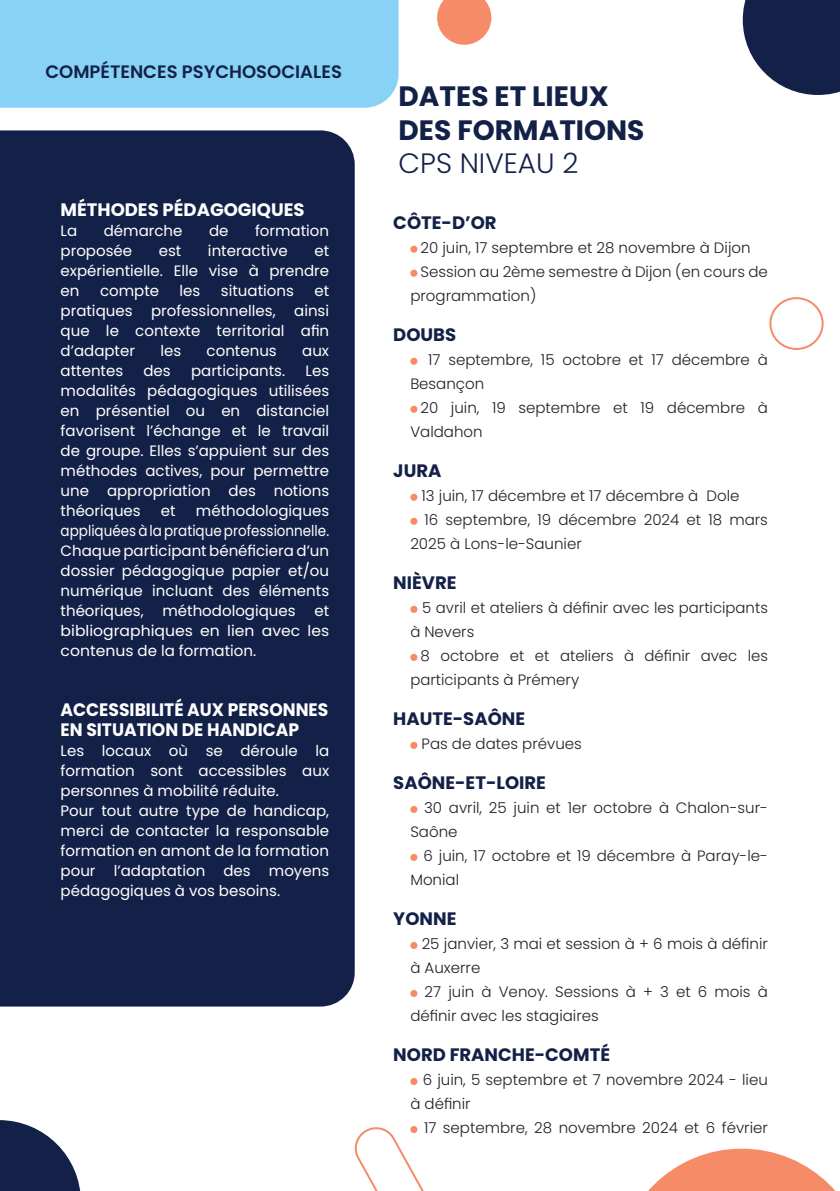
<style>
.page{position:relative;width:840px;height:1191px;background:#fff}
.page>*{position:absolute;margin:0;border:0;box-sizing:border-box;transform-origin:0 0}
.t1{font:700 28px/33.6px "Poppins";color:#132148}
.t2{font:300 28px "Poppins";color:#132148}
.t3{font:700 18px "Poppins";color:#132148}
.t4{font:700 18px/20px "Poppins";color:#fff;scale:.95 1}
.t5{font:600 18px "Poppins";color:#132148}
.t6{font:700 18px "Poppins";color:#fff}
.t7{font:15px/20px "Poppins";color:#fff;text-align:justify}
.t8{font:300 15px/24px "Poppins";color:#231f20}
</style>
<div class="page">
<div style="left:410px;top:246px;width:7px;height:7px;background:#f58b67;border-radius:50%"></div>
<div style="left:410px;top:270px;width:7px;height:7px;background:#f58b67;border-radius:50%"></div>
<div style="left:410px;top:358px;width:7px;height:7px;background:#f58b67;border-radius:50%"></div>
<div style="left:410px;top:406px;width:7px;height:7px;background:#f58b67;border-radius:50%"></div>
<div style="left:410px;top:494px;width:7px;height:7px;background:#f58b67;border-radius:50%"></div>
<div style="left:410px;top:518px;width:7px;height:7px;background:#f58b67;border-radius:50%"></div>
<div style="left:410px;top:606px;width:7px;height:7px;background:#f58b67;border-radius:50%"></div>
<div style="left:410px;top:654px;width:7px;height:7px;background:#f58b67;border-radius:50%"></div>
<div style="left:410px;top:742px;width:7px;height:7px;background:#f58b67;border-radius:50%"></div>
<div style="left:410px;top:806px;width:7px;height:7px;background:#f58b67;border-radius:50%"></div>
<div style="left:410px;top:854px;width:7px;height:7px;background:#f58b67;border-radius:50%"></div>
<div style="left:410px;top:942px;width:7px;height:7px;background:#f58b67;border-radius:50%"></div>
<div style="left:410px;top:990px;width:7px;height:7px;background:#f58b67;border-radius:50%"></div>
<div style="left:410px;top:1078px;width:7px;height:7px;background:#f58b67;border-radius:50%"></div>
<div style="left:769px;top:297px;width:54px;height:53px;border:2px solid #f58b67;border-radius:50%"></div>
<svg style="left:648px;top:1148px;width:188px;height:43px"></svg>
<svg style="left:437px;top:0;width:54px;height:45px;background:#f69d7f"></svg>
<div style="left:0;top:0;width:398px;height:108px;background:#88d3f5"></div>
<svg style="left:0;top:1120px;width:81px;height:71px"></svg>
<svg style="left:742px;top:0;width:97px;height:95px;background:#354162"></svg>
<svg style="left:354px;top:1126px;width:70px;height:65px"></svg>
<div style="left:0;top:130px;width:354px;height:876px;background:#132148"></div>
<p class="t5" style="left:45px;top:61px;width:298px">COMPÉTENCES PSYCHOSOCIALES</p>
<p class="t6" style="left:61px;top:199px;width:245px">MÉTHODES PÉDAGOGIQUES</p>
<p class="t7" style="left:61px;top:221px;width:18px">La</p>
<p class="t7" style="left:104px;top:221px;width:80px">démarche</p>
<p class="t7" style="left:209px;top:221px;width:21px">de</p>
<p class="t7" style="left:255px;top:221px;width:76px">formation</p>
<p class="t7" style="left:61px;top:241px;width:73px">proposée</p>
<p class="t7" style="left:159px;top:241px;width:24px">est</p>
<p class="t7" style="left:208px;top:241px;width:81px">interactive</p>
<p class="t7" style="left:61px;top:241px;width:270px;text-indent:254px">et expérientielle. Elle vise à prendre en</p>
<p class="t7" style="left:100px;top:281px;width:61px">compte</p>
<p class="t7" style="left:179px;top:281px;width:22px">les</p>
<p class="t7" style="left:221px;top:281px;width:74px">situations</p>
<p class="t7" style="left:61px;top:281px;width:270px;text-indent:254px">et pratiques professionnelles, ainsi que le contexte territorial afin d’adapter</p>
<p class="t7" style="left:160px;top:341px;width:22px">les</p>
<p class="t7" style="left:206px;top:341px;width:72px">contenus</p>
<p class="t7" style="left:302px;top:341px;width:28px">aux</p>
<p class="t7" style="left:61px;top:361px;width:64px">attentes</p>
<p class="t7" style="left:143px;top:361px;width:29px">des</p>
<p class="t7" style="left:191px;top:361px;width:96px">participants.</p>
<p class="t7" style="left:61px;top:361px;width:270px;text-indent:245px">Les modalités pédagogiques utilisées en présentiel ou en distanciel favorisent l’échange et le travail de groupe. Elles s’appuient sur des méthodes actives, pour permettre une appropriation des notions théoriques</p>
<p class="t7" style="left:61px;top:501px;width:270px;text-indent:135px">méthodologiques appliquées à la pratique professionnelle.<br>Chaque participant bénéficiera d’un dossier pédagogique papier et/ou numérique incluant des éléments théoriques, méthodologiques et bibliographiques en lien avec les contenus de la formation.</p>
<p class="t7" style="left:161px;top:501px;width:16px">et</p>
<p class="t4" style="left:61px;top:700px;width:283px">ACCESSIBILITÉ AUX PERSONNES<br>EN SITUATION DE HANDICAP</p>
<p class="t7" style="left:61px;top:741px;width:270px;text-align:left">Les locaux où se déroule la formation sont accessibles aux personnes à mobilité réduite.<br>Pour tout autre type de handicap, merci de contacter la responsable formation en amont de la formation pour l’adaptation des moyens pédagogiques à vos besoins.</p>
<h1 class="t1" style="left:398px;top:79px;width:247px">DATES ET LIEUX<br>DES FORMATIONS</h1>
<h1 class="t2" style="left:398px;top:147px;width:181px">CPS NIVEAU 2</h1>
<p class="t3" style="left:393px;top:212px;width:105px">CÔTE-D’OR</p>
<p class="t8" style="left:420px;top:235px;width:331px">20 juin, 17 septembre et 28 novembre à Dijon</p>
<p class="t8" style="left:420px;top:259px;width:349px">Session au 2ème semestre à Dijon (en cours de</p>
<p class="t8" style="left:410px;top:283px;width:127px">programmation)</p>
<p class="t3" style="left:393px;top:324px;width:64px">DOUBS</p>
<p class="t8" style="left:410px;top:347px;width:359px;text-indent:18px">17 septembre, 15 octobre et 17 décembre à<br>Besançon</p>
<p class="t8" style="left:410px;top:395px;width:359px;text-indent:10px">20 juin, 19 septembre et 19 décembre à<br>Valdahon</p>
<p class="t3" style="left:393px;top:460px;width:50px">JURA</p>
<p class="t8" style="left:421px;top:483px;width:319px">13 juin, 17 décembre et 17 décembre à Dole</p>
<p class="t8" style="left:424px;top:507px;width:344px">16 septembre, 19 décembre 2024 et 18 mars</p>
<p class="t8" style="left:410px;top:531px;width:173px">2025 à Lons-le-Saunier</p>
<p class="t3" style="left:393px;top:572px;width:65px">NIÈVRE</p>
<p class="t8" style="left:410px;top:595px;width:359px;text-indent:12px">5 avril et ateliers à définir avec les participants à Nevers</p>
<p class="t8" style="left:410px;top:643px;width:359px;text-indent:10px">8 octobre et et ateliers à définir avec les participants à Prémery</p>
<p class="t3" style="left:393px;top:708px;width:133px">HAUTE-SAÔNE</p>
<p class="t8" style="left:421px;top:731px;width:162px">Pas de dates prévues</p>
<p class="t3" style="left:393px;top:772px;width:154px">SAÔNE-ET-LOIRE</p>
<p class="t8" style="left:410px;top:795px;width:359px;text-indent:14px">30 avril, 25 juin et 1er octobre à Chalon-sur-<br>Saône</p>
<p class="t8" style="left:410px;top:843px;width:359px;text-indent:13px">6 juin, 17 octobre et 19 décembre à Paray-le-<br>Monial</p>
<p class="t3" style="left:393px;top:908px;width:65px">YONNE</p>
<p class="t8" style="left:410px;top:931px;width:359px;text-indent:11px">25 janvier, 3 mai et session à + 6 mois à définir à Auxerre</p>
<p class="t8" style="left:410px;top:979px;width:359px;text-indent:14px">27 juin à Venoy. Sessions à + 3 et 6 mois à définir avec les stagiaires</p>
<p class="t3" style="left:393px;top:1044px;width:218px">NORD FRANCHE-COMTÉ</p>
<p class="t8" style="left:410px;top:1067px;width:359px;text-indent:12px">6 juin, 5 septembre et 7 novembre 2024 - lieu à définir</p>
<p class="t8" style="left:424px;top:1115px;width:345px">17 septembre, 28 novembre 2024 et 6 février</p>
</div>
